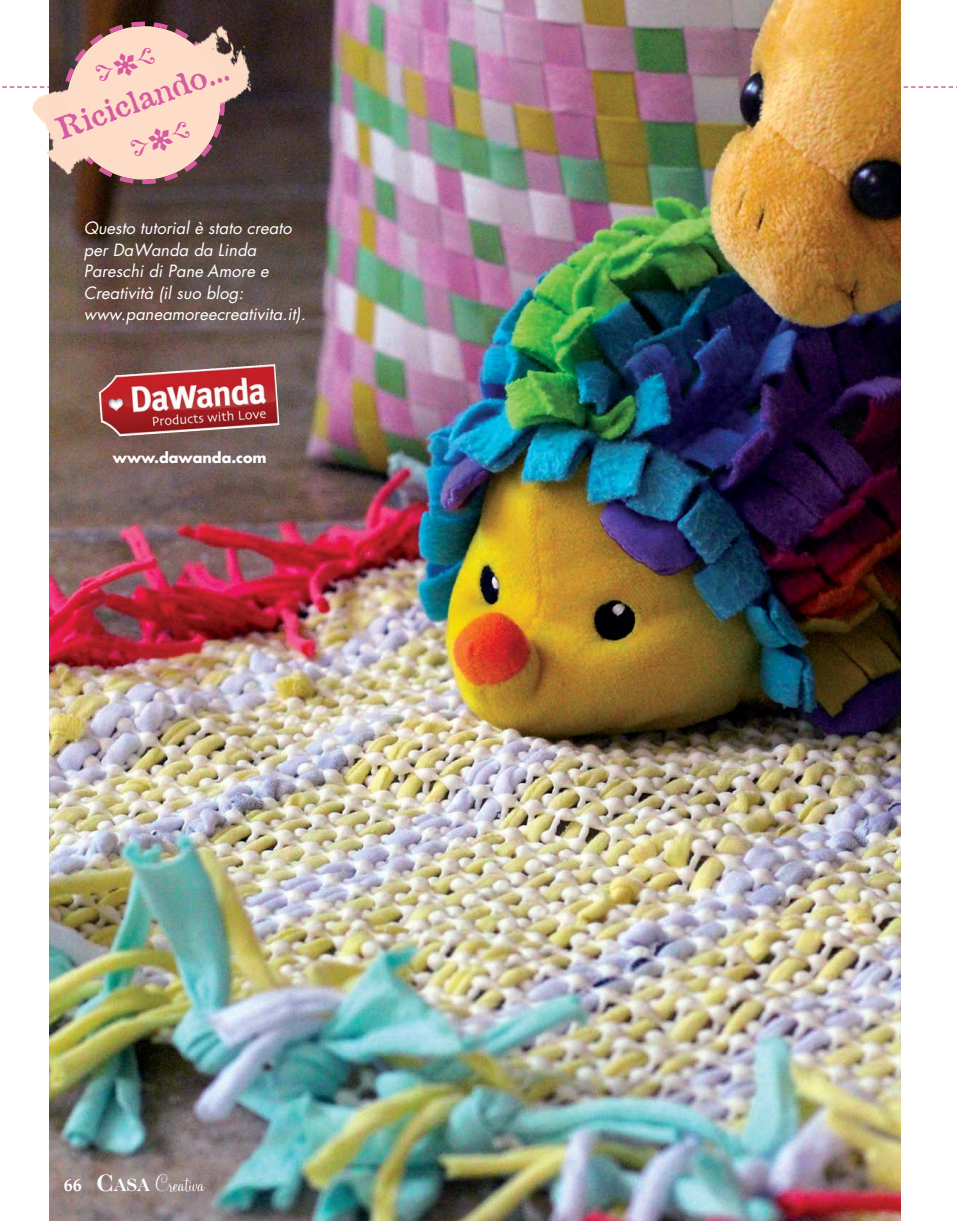
<style>
.page{position:relative;width:957px;height:1221px;background:#fff}
.page>*{position:absolute;margin:0;border:0;box-sizing:border-box;transform-origin:0 0}
.t1{font:29.55px "Attic";color:#d75ba1}
.t2{font:24px "AT Mahogany Script";color:#fff}
.t3{font:italic 16.5px/21.6px "Futura";color:#fff}
.t4{font:700 14.25px "Futura";color:#fff}
.s1{font-family:"Palatino";font-weight:700;font-size:18px}
.s2{font-family:"Caslon Two Twenty Four";font-weight:700}
.s3{font-family:"Caslon Two Twenty Four";font-weight:700;font-size:18px}
</style>
<div class="page">
<img style="left:49px;top:0;width:851px;height:1220px">
<img style="left:99px;top:364px;width:180px;height:72px">
<img style="left:2px;top:16px;width:955px;height:174px">
<h1 class="t1" style="left:55px;top:121px;width:182px;rotate:-20deg">Riciclando...</h1>
<p class="t3" style="left:84px;top:218px;width:226px">Questo tutorial è stato creato per DaWanda da Linda<br>Pareschi di Pane Amore e<br>Creatività (il suo blog: www.paneamoreecreativita.it).</p>
<p class="t4" style="left:113px;top:451px;width:155px">www.dawanda.com</p>
<h2 class="t2" style="left:64px;top:1173px;width:141px"><span class="s1">66</span> <span class="s2">C</span><span class="s3">ASA</span> Creativa</h2>
</div>
